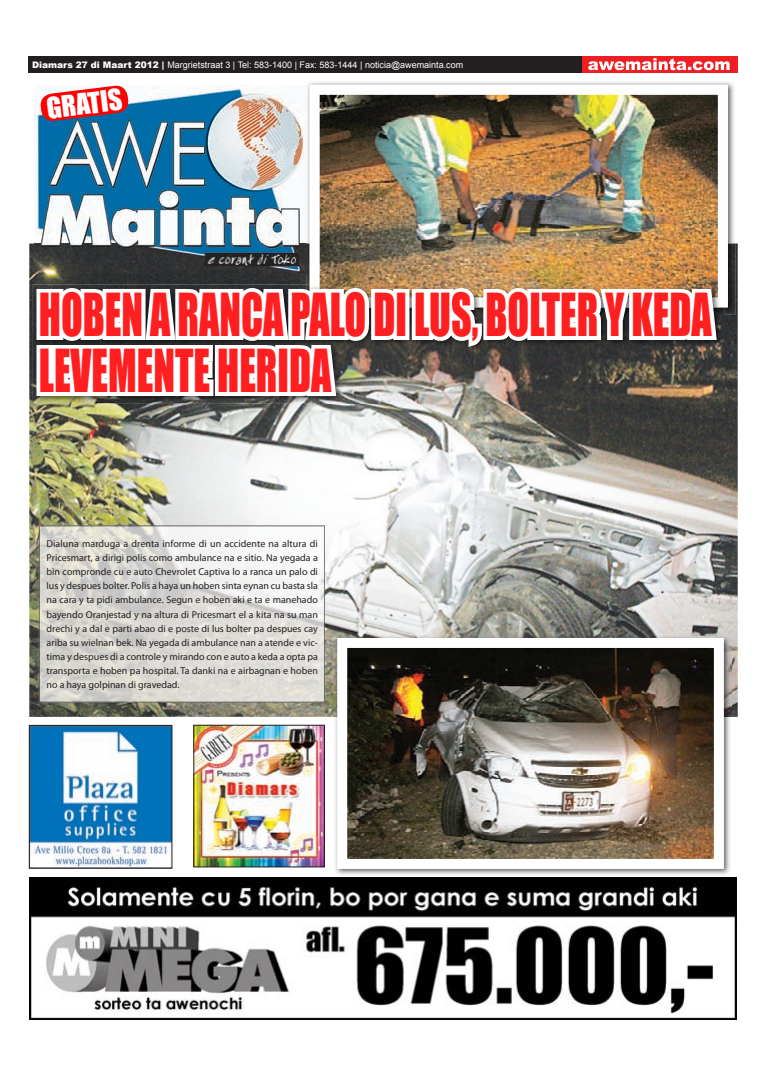
<style>
.page{position:relative;width:780px;height:1078px;background:#fff}
.page>*{position:absolute;margin:0;border:0;box-sizing:border-box;transform-origin:0 0}
.t1{font:54.4px/56px "Impact";color:#ff1f20;scale:.73 1}
.t2{font:27px "Impact";color:#fff}
.t3{font:10px/14.2px "Myriad Pro";color:#231f20;text-align:justify}
.t4{font:9px "Arial";color:#fff}
.s1{font-weight:900}
</style>
<div class="page">
<img style="left:29px;top:243px;width:708px;height:473px">
<div style="left:564px;top:57px;width:173px;height:16px;background:#ee1f23"></div>
<div style="left:28px;top:57px;width:554px;height:16px;background:#231f20"></div>
<svg style="left:588px;top:58px;width:141px;height:12px"></svg>
<img style="left:34px;top:85px;width:272px;height:115px">
<svg style="left:39px;top:85px;width:91px;height:37px;background:#d63a43"></svg>
<img style="left:29px;top:877px;width:707px;height:142px">
<img style="left:31px;top:726px;width:139px;height:140px">
<div style="left:29px;top:724px;width:143px;height:144px;border:1px solid #231f20"></div>
<img style="left:195px;top:726px;width:128px;height:139px">
<div style="left:193px;top:724px;width:132px;height:143px;border:1px solid #231f20"></div>
<img style="left:306px;top:82px;width:429px;height:233px">
<img style="left:309px;top:85px;width:418px;height:222px">
<img style="left:334px;top:634px;width:397px;height:241px">
<img style="left:348px;top:648px;width:364px;height:209px">
<div style="left:337px;top:637px;width:386px;height:231px;border:10px solid #fff"></div>
<img style="left:39px;top:533px;width:285px;height:169px">
<img style="left:32px;top:200px;width:689px;height:333px">
<p class="t4" style="left:32px;top:59px;width:432px"><span class="s1">Diamars 27 di Maart 2012 |</span> Margrietstraat 3 | Tel: 583-1400 | Fax: 583-1444 | noticia@awemainta.com</p>
<h2 class="t2" style="left:44px;top:88px;width:77px;rotate:-7deg">GRATIS</h2>
<h1 class="t1" style="left:39px;top:285px;width:923px">HOBEN A RANCA PALO DI LUS, BOLTER Y KEDA<br>LEVEMENTE HERIDA</h1>
<p class="t3" style="left:47px;top:536px;width:273px">Dialuna marduga a drenta informe di un accidente na altura di Pricesmart, a dirigi polis como ambulance na e sitio. Na yegada a bin compronde cu e auto Chevrolet Captiva lo a ranca un palo di lus y despues bolter. Polis a haya un hoben sinta eynan cu basta sla na cara y ta pidi ambulance. Segun e hoben aki e ta e manehado bayendo Oranjestad y na altura di Pricesmart el a kita na su man drechi y a dal e parti abao di e poste di lus bolter pa despues cay ariba su wielnan bek. Na yegada di ambulance nan a atende e vic&shy;tima y despues di a controle y mirando con e auto a keda a opta pa transporta e hoben pa hospital. Ta danki na e airbagnan e hoben no a haya golpinan di gravedad.</p>
</div>
